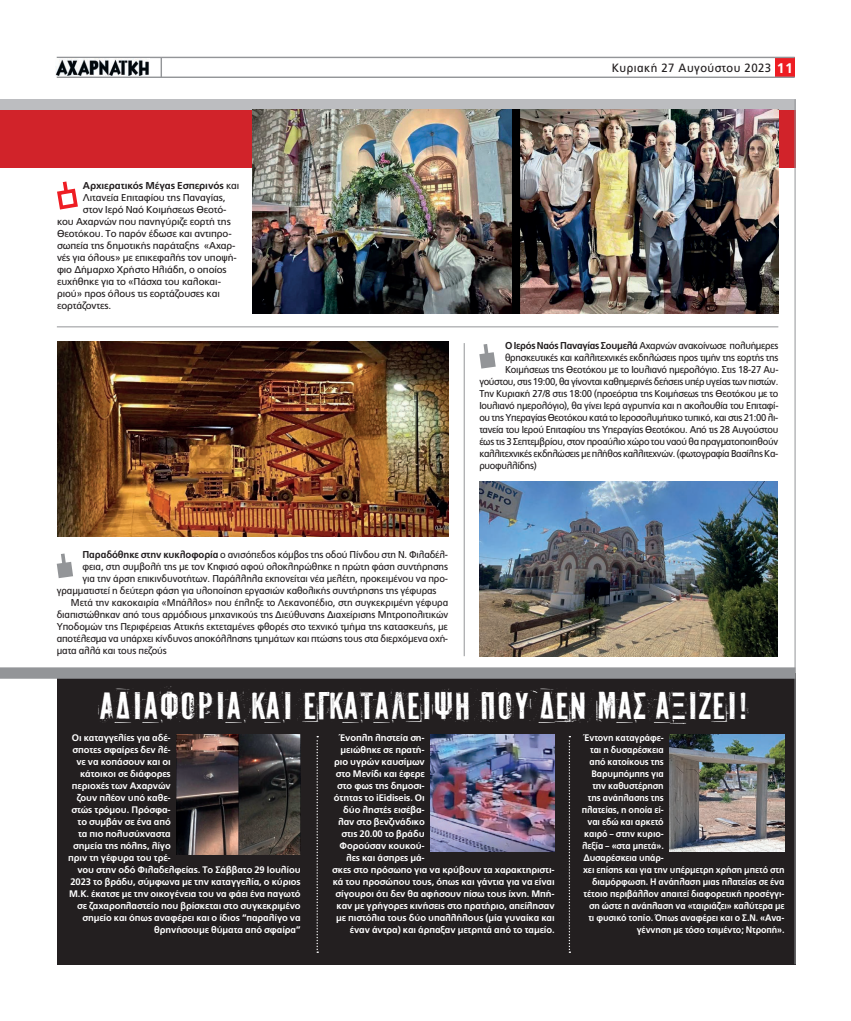
<style>
.page{position:relative;width:851px;height:1021px;background:#fff}
.page>*{position:absolute;margin:0;border:0;box-sizing:border-box;transform-origin:0 0}
.t1{font:36px "PF Fuel";letter-spacing:-.01em;color:#fff;scale:1.04 1}
.t2{font:12px "PF Catalog";letter-spacing:.04em;color:#231f20;scale:.95 1}
.t3{font:10px "PF Catalog";letter-spacing:-.01em;color:#231f20;scale:.96 1}
.t4{font:10px "PF Catalog";letter-spacing:-.03em;color:#231f20;scale:.95 1}
.t5{font:10px "PF Catalog";letter-spacing:-.01em;color:#231f20}
.t6{font:10px "PF Catalog";letter-spacing:-.035em;color:#231f20;scale:.95 1}
.t7{font:10px "PF Catalog";letter-spacing:-.01em;color:#231f20;scale:.95 1}
.t8{font:700 10px "PF Catalog";letter-spacing:-.01em;color:#231f20}
.t9{font:700 9.5px "PF Catalog";letter-spacing:-.01em;color:#fff}
.t10{font:700 9.5px "PF Catalog";letter-spacing:-.01em;color:#fff;scale:.94 1}
.s1{font-weight:700;font-size:14px;color:#fff}
.s2{font-weight:400}
.s3{font-weight:700}
</style>
<div class="page">
<div style="left:774px;top:57px;width:20px;height:20px;background:#ee1d23"></div>
<hr style="left:57px;top:57px;width:737px;height:1px;background:#939598">
<hr style="left:57px;top:77px;width:737px;height:1px;background:#939598">
<img style="left:56px;top:59px;width:93px;height:16px">
<hr style="left:160px;top:57px;width:2px;height:20px;background:#939598">
<div style="left:57px;top:673px;width:738px;height:291px;background:#231f20"></div>
<div style="left:0;top:667px;width:795px;height:11px;background:#939598"></div>
<div style="left:0;top:99px;width:795px;height:69px;background:#d1232a"></div>
<div style="left:0;top:99px;width:795px;height:11px;background:#bcbdc0"></div>
<svg style="left:316px;top:736px;width:2px;height:216px"></svg>
<svg style="left:568px;top:736px;width:2px;height:216px"></svg>
<hr style="left:463px;top:343px;width:1px;height:313px;background:#939598">
<img style="left:176px;top:734px;width:125px;height:120px">
<img style="left:430px;top:734px;width:124px;height:117px">
<img style="left:57px;top:341px;width:391px;height:195px">
<hr style="left:794px;top:99px;width:1px;height:865px;background:#939598">
<hr style="left:57px;top:326px;width:721px;height:1px;background:#939598">
<img style="left:252px;top:109px;width:526px;height:204px">
<svg style="left:57px;top:181px;width:21px;height:29px"></svg>
<svg style="left:57px;top:553px;width:16px;height:25px"></svg>
<img style="left:479px;top:481px;width:298px;height:175px">
<img style="left:669px;top:734px;width:115px;height:117px">
<svg style="left:479px;top:344px;width:16px;height:24px"></svg>
<p class="t2" style="left:611px;top:61px;width:192px">Κυριακή 27 Αυγούστου 2023 <span class="s1">11</span></p>
<p class="t8" style="left:83px;top:180px;width:158px">Αρχιερατικός Μέγας Εσπερινός <span class="s2">και</span></p>
<p class="t5" style="left:83px;top:192px;width:144px">Λιτανεία Επιταφίου της Παναγίας,</p>
<p class="t5" style="left:83px;top:204px;width:145px">στον Ιερό Ναό Κοιµήσεως Θεοτό-</p>
<p class="t5" style="left:57px;top:216px;width:175px">κου Αχαρνών που πανηγύριζε εορτή της</p>
<p class="t5" style="left:57px;top:228px;width:176px">Θεοτόκου. Το παρόν έδωσε και αντιπρο-</p>
<p class="t5" style="left:57px;top:240px;width:180px">σωπεία της δηµοτικής παράταξης «Αχαρ-</p>
<p class="t5" style="left:57px;top:252px;width:181px">νές για όλους» µε επικεφαλής τον υποψή-</p>
<p class="t5" style="left:57px;top:264px;width:171px">φιο ∆ήµαρχο Χρήστο Ηλιάδη, ο οποίος</p>
<p class="t5" style="left:57px;top:276px;width:165px">ευχήθηκε για το «Πάσχα του καλοκαι-</p>
<p class="t5" style="left:57px;top:288px;width:164px">ριού» προς όλους τις εορτάζουσες και</p>
<p class="t5" style="left:57px;top:300px;width:56px">εορτάζοντες.</p>
<p class="t4" style="left:505px;top:339px;width:289px"><span class="s3">Ο Ιερός Ναός Παναγίας Σουµελά</span> Αχαρνών ανακοίνωσε πολυήµερες</p>
<p class="t4" style="left:505px;top:351px;width:289px">θρησκευτικές και καλλιτεχνικές εκδηλώσεις προς τιµήν της εορτής της</p>
<p class="t7" style="left:505px;top:363px;width:289px">Κοιµήσεως της Θεοτόκου µε το Ιουλιανό ηµερολόγιο. Στις 18-27 Αυ-</p>
<p class="t6" style="left:479px;top:375px;width:316px">γούστου, στις 19:00, θα γίνονται καθηµερινές δεήσεις υπέρ υγείας των πιστών.</p>
<p class="t7" style="left:479px;top:387px;width:316px">Την Κυριακή 27/8 στις 18:00 (προεόρτια της Κοιµήσεως της Θεοτόκου µε το</p>
<p class="t4" style="left:479px;top:399px;width:316px">Ιουλιανό ηµερολόγιο), θα γίνει Ιερά αγρυπνία και η ακολουθία του Επιταφί-</p>
<p class="t4" style="left:479px;top:411px;width:316px">ου της Υπεραγίας Θεοτόκου κατά το Ιεροσολυµήτικο τυπικό, και στις 21:00 λι-</p>
<p class="t4" style="left:479px;top:423px;width:316px">τανεία του Ιερού Επιταφίου της Υπεραγίας Θεοτόκου. Από τις 28 Αυγούστου</p>
<p class="t4" style="left:479px;top:435px;width:316px">έως τις 3 Σεπτεµβρίου, στον προαύλιο χώρο του ναού θα πραγµατοποιηθούν</p>
<p class="t6" style="left:479px;top:447px;width:316px">καλλιτεχνικές εκδηλώσεις µε πλήθος καλλιτεχνών. (φωτογραφία Βασίλης Κα-</p>
<p class="t4" style="left:479px;top:459px;width:62px">ρυοφυλλίδης)</p>
<p class="t3" style="left:82px;top:548px;width:382px"><span class="s3">Παραδόθηκε στην κυκλοφορία</span> ο ανισόπεδος κόµβος της οδού Πίνδου στη Ν. Φιλαδέλ-</p>
<p class="t3" style="left:82px;top:560px;width:382px">φεια, στη συµβολή της µε τον Κηφισό αφού ολοκληρώθηκε η πρώτη φάση συντήρησης</p>
<p class="t3" style="left:82px;top:572px;width:382px">για την άρση επικινδυνοτήτων. Παράλληλα εκπονείται νέα µελέτη, προκειµένου να προ-</p>
<p class="t3" style="left:57px;top:584px;width:397px">γραµµατιστεί η δεύτερη φάση για υλοποίηση εργασιών καθολικής συντήρησης της γέφυρας</p>
<p class="t3" style="left:71px;top:596px;width:394px">Μετά την κακοκαιρία «Μπάλλος» που έπληξε το Λεκανοπέδιο, στη συγκεκριµένη γέφυρα</p>
<p class="t3" style="left:57px;top:608px;width:409px">διαπιστώθηκαν από τους αρµόδιους µηχανικούς της ∆ιεύθυνσης ∆ιαχείρισης Μητροπολιτικών</p>
<p class="t3" style="left:57px;top:620px;width:409px">Υποδοµών της Περιφέρειας Αττικής εκτεταµένες φθορές στο τεχνικό τµήµα της κατασκευής, µε</p>
<p class="t3" style="left:57px;top:632px;width:409px">αποτέλεσµα να υπάρχει κίνδυνος αποκόλλησης τµηµάτων και πτώσης τους στα διερχόµενα οχή-</p>
<p class="t3" style="left:57px;top:644px;width:116px">µατα αλλά και τους πεζούς</p>
<h1 class="t1" style="left:98px;top:681px;width:626px">Αδιαφορία και εγκατάλειψη που δεν μας αξίζει!</h1>
<p class="t9" style="left:72px;top:732px;width:100px">Οι καταγγελίες για αδέ-</p>
<p class="t9" style="left:72px;top:744px;width:100px">σποτες σφαίρες δεν λέ-</p>
<p class="t9" style="left:76px;top:756px;width:96px">νε να κοπάσουν και οι</p>
<p class="t9" style="left:80px;top:768px;width:92px">κάτοικοι σε διάφορες</p>
<p class="t9" style="left:72px;top:780px;width:100px">περιοχές των Αχαρνών</p>
<p class="t9" style="left:77px;top:792px;width:95px">ζουν πλέον υπό καθε-</p>
<p class="t9" style="left:71px;top:804px;width:101px">στώς τρόµου. Πρόσφα-</p>
<p class="t9" style="left:77px;top:816px;width:95px">το συµβάν σε ένα από</p>
<p class="t9" style="left:78px;top:828px;width:94px">τα πιο πολυσύχναστα</p>
<p class="t9" style="left:73px;top:840px;width:99px">σηµεία της πόλης, λίγο</p>
<p class="t9" style="left:68px;top:852px;width:104px">πριν τη γέφυρα του τρέ-</p>
<p class="t9" style="left:77px;top:864px;width:225px">νου στην οδό Φιλαδελφείας. Το Σάββατο 29 Ιουλίου</p>
<p class="t9" style="left:70px;top:876px;width:232px">2023 το βράδυ, σύµφωνα µε την καταγγελία, ο κύριος</p>
<p class="t9" style="left:69px;top:888px;width:233px">Μ.Κ. έκατσε µε την οικογένεια του να φάει ένα παγωτό</p>
<p class="t9" style="left:77px;top:900px;width:225px">σε ζαχαροπλαστείο που βρίσκεται στο συγκεκριµένο</p>
<p class="t9" style="left:82px;top:912px;width:220px">σηµείο και όπως αναφέρει και ο ίδιος “παραλίγο να</p>
<p class="t9" style="left:154px;top:924px;width:148px">θρηνήσουµε θύµατα από σφαίρα”</p>
<p class="t9" style="left:340px;top:732px;width:86px">Ένοπλη ληστεία ση-</p>
<p class="t9" style="left:340px;top:744px;width:86px">µειώθηκε σε πρατή-</p>
<p class="t9" style="left:334px;top:756px;width:92px">ριο υγρών καυσίµων</p>
<p class="t9" style="left:335px;top:768px;width:91px">στο Μενίδι και έφερε</p>
<p class="t9" style="left:337px;top:780px;width:89px">στο φως της δηµοσι-</p>
<p class="t9" style="left:334px;top:792px;width:92px">ότητας το iEidiseis. Οι</p>
<p class="t9" style="left:343px;top:804px;width:83px">δύο ληστές εισέβα-</p>
<p class="t9" style="left:338px;top:816px;width:88px">λαν στο βενζινάδικο</p>
<p class="t9" style="left:341px;top:828px;width:85px">στις 20.00 το βράδυ</p>
<p class="t9" style="left:339px;top:840px;width:87px">Φορούσαν κουκού-</p>
<p class="t9" style="left:346px;top:852px;width:80px">λες και άσπρες µά-</p>
<p class="t9" style="left:332px;top:864px;width:224px">σκες στο πρόσωπο για να κρύβουν τα χαρακτηριστι-</p>
<p class="t9" style="left:332px;top:876px;width:223px">κά του προσώπου τους, όπως και γάντια για να είναι</p>
<p class="t9" style="left:335px;top:888px;width:221px">σίγουροι ότι δεν θα αφήσουν πίσω τους ίχνη. Μπή-</p>
<p class="t9" style="left:336px;top:900px;width:219px">καν µε γρήγορες κινήσεις στο πρατήριο, απείλησαν</p>
<p class="t9" style="left:336px;top:912px;width:220px">µε πιστόλια τους δύο υπαλλήλους (µία γυναίκα και</p>
<p class="t9" style="left:350px;top:924px;width:206px">έναν άντρα) και άρπαξαν µετρητά από το ταµείο.</p>
<p class="t10" style="left:584px;top:732px;width:86px">Έντονη καταγράφε-</p>
<p class="t10" style="left:590px;top:744px;width:80px">ται η δυσαρέσκεια</p>
<p class="t10" style="left:589px;top:756px;width:80px">από κατοίκους της</p>
<p class="t10" style="left:591px;top:768px;width:78px">Βαρυµπόµπης για</p>
<p class="t10" style="left:592px;top:780px;width:77px">την καθυστέρηση</p>
<p class="t10" style="left:588px;top:792px;width:82px">της ανάπλασης της</p>
<p class="t10" style="left:581px;top:804px;width:89px">πλατείας, η οποία εί-</p>
<p class="t10" style="left:587px;top:816px;width:83px">ναι εδώ και αρκετό</p>
<p class="t10" style="left:584px;top:828px;width:86px">καιρό – στην κυριο-</p>
<p class="t10" style="left:582px;top:840px;width:88px">λεξία – «στα µπετά».</p>
<p class="t10" style="left:583px;top:852px;width:87px">∆υσαρέσκεια υπάρ-</p>
<p class="t10" style="left:583px;top:864px;width:216px">χει επίσης και για την υπέρµετρη χρήση µπετό στη</p>
<p class="t10" style="left:592px;top:876px;width:206px">διαµόρφωση. Η ανάπλαση µιας πλατείας σε ένα</p>
<p class="t10" style="left:583px;top:888px;width:215px">τέτοιο περιβάλλον απαιτεί διαφορετική προσέγγι-</p>
<p class="t10" style="left:589px;top:900px;width:209px">ση ώστε η ανάπλαση να «ταιριάζει» καλύτερα µε</p>
<p class="t10" style="left:588px;top:912px;width:210px">τι φυσικό τοπίο. Όπως αναφέρει και ο Σ.Ν. «Ανα-</p>
<p class="t10" style="left:636px;top:924px;width:159px">γέννηση µε τόσο τσιµέντο; Ντροπή».</p>
</div>
